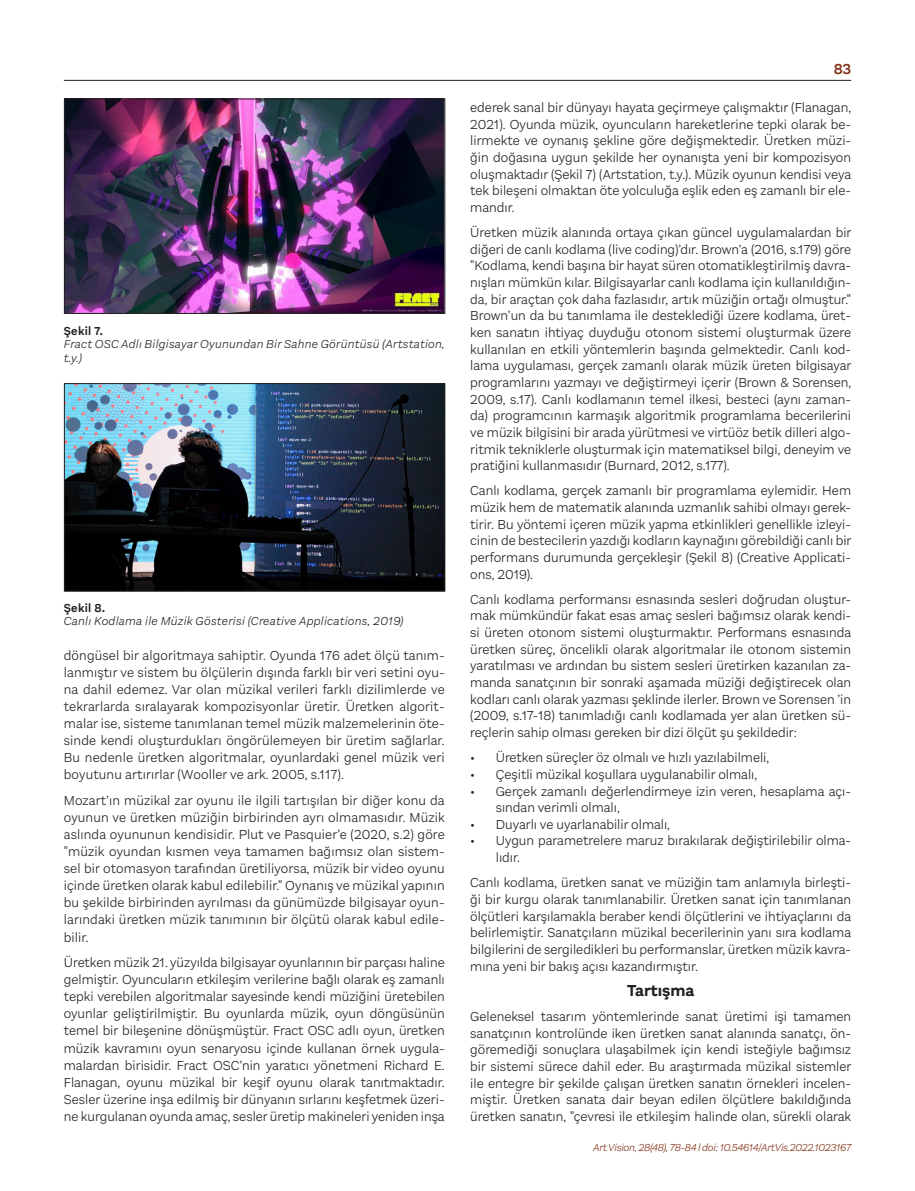
<style>
.page{position:relative;width:915px;height:1191px;background:#fff}
.page>*{position:absolute;margin:0;border:0;box-sizing:border-box;transform-origin:0 0}
.t1{font:700 16.5px "Aestetico";color:#231f20}
.t2{font:600 15px "Aestetico";color:#823419}
.t3{font:300 13.5px/16.6px "Aestetico";color:#231f20;text-align:justify}
.t4{font:italic 300 12px/13.5px "Aestetico";letter-spacing:.025em;color:#231f20}
.t5{font:600 12px "Aestetico";letter-spacing:.025em;color:#231f20}
.t6{font:italic 300 10.5px "Aestetico";letter-spacing:-.025em;color:#823419}
</style>
<div class="page">
<hr style="left:64px;top:80px;width:786px;height:1px;background:#231f20">
<img style="left:66px;top:101px;width:377px;height:211px">
<div style="left:64px;top:99px;width:381px;height:215px;border:1px solid #231f20"></div>
<img style="left:66px;top:385px;width:377px;height:204px">
<div style="left:64px;top:383px;width:381px;height:208px;border:1px solid #231f20"></div>
<p class="t5" style="left:64px;top:323px;width:40px">Şekil 7.</p>
<p class="t4" style="left:64px;top:337px;width:382px">Fract OSC Adlı Bilgisayar Oyunundan Bir Sahne Görüntüsü (Artstation, t.y.)</p>
<p class="t5" style="left:64px;top:601px;width:43px">Şekil 8.</p>
<p class="t4" style="left:64px;top:614px;width:341px">Canlı Kodlama ile Müzik Gösterisi (Creative Applications, 2019)</p>
<p class="t3" style="left:64px;top:647px;width:382px;line-height:17.1px">döngüsel bir algoritmaya sahiptir. Oyunda 176 adet ölçü tanım&shy;lanmıştır ve sistem bu ölçülerin dışında farklı bir veri setini oyu&shy;na dahil edemez. Var olan müzikal verileri farklı dizilimlerde ve tekrarlarda sıralayarak kompozisyonlar üretir. Üretken algorit&shy;malar ise, sisteme tanımlanan temel müzik malzemelerinin öte&shy;sinde kendi oluşturdukları öngörülemeyen bir üretim sağlarlar.<br>Bu nedenle üretken algoritmalar, oyunlardaki genel müzik veri boyutunu artırırlar (Wooller ve ark. 2005, s.117).</p>
<p class="t3" style="left:64px;top:792px;width:382px;line-height:17.1px">Mozart’ın müzikal zar oyunu ile ilgili tartışılan bir diğer konu da oyunun ve üretken müziğin birbirinden ayrı olmamasıdır. Müzik aslında oyununun kendisidir. Plut ve Pasquier’e (2020, s.2) göre "müzik oyundan kısmen veya tamamen bağımsız olan sistem&shy;sel bir otomasyon tarafından üretiliyorsa, müzik bir video oyunu içinde üretken olarak kabul edilebilir." Oynanış ve müzikal yapının bu şekilde birbirinden ayrılması da günümüzde bilgisayar oyun&shy;larındaki üretken müzik tanımının bir ölçütü olarak kabul edile&shy;bilir.</p>
<p class="t3" style="left:64px;top:954px;width:382px;line-height:17.1px">Üretken müzik 21. yüzyılda bilgisayar oyunlarının bir parçası haline gelmiştir. Oyuncuların etkileşim verilerine bağlı olarak eş zamanlı tepki verebilen algoritmalar sayesinde kendi müziğini üretebilen oyunlar geliştirilmiştir. Bu oyunlarda müzik, oyun döngüsünün temel bir bileşenine dönüşmüştür. Fract OSC adlı oyun, üretken müzik kavramını oyun senaryosu içinde kullanan örnek uygula&shy;malardan birisidir. Fract OSC’nin yaratıcı yönetmeni Richard E.<br>Flanagan, oyunu müzikal bir keşif oyunu olarak tanıtmaktadır.<br>Sesler üzerine inşa edilmiş bir dünyanın sırlarını keşfetmek üzeri&shy;ne kurgulanan oyunda amaç, sesler üretip makineleri yeniden inşa</p>
<p class="t2" style="left:833px;top:60px;width:19px">83</p>
<p class="t3" style="left:470px;top:99px;width:382px">ederek sanal bir dünyayı hayata geçirmeye çalışmaktır (Flanagan, 2021). Oyunda müzik, oyuncuların hareketlerine tepki olarak be&shy;lirmekte ve oynanış şekline göre değişmektedir. Üretken müzi&shy;ğin doğasına uygun şekilde her oynanışta yeni bir kompozisyon oluşmaktadır (Şekil 7) (Artstation, t.y.). Müzik oyunun kendisi veya tek bileşeni olmaktan öte yolculuğa eşlik eden eş zamanlı bir ele&shy;mandır.</p>
<p class="t3" style="left:470px;top:224px;width:382px">Üretken müzik alanında ortaya çıkan güncel uygulamalardan bir diğeri de canlı kodlama (live coding)’dır. Brown’a (2016, s.179) göre "Kodlama, kendi başına bir hayat süren otomatikleştirilmiş davra&shy;nışları mümkün kılar. Bilgisayarlar canlı kodlama için kullanıldığın&shy;da, bir araçtan çok daha fazlasıdır, artık müziğin ortağı olmuştur." Brown’un da bu tanımlama ile desteklediği üzere kodlama, üret&shy;ken sanatın ihtiyaç duyduğu otonom sistemi oluşturmak üzere kullanılan en etkili yöntemlerin başında gelmektedir. Canlı kod&shy;lama uygulaması, gerçek zamanlı olarak müzik üreten bilgisayar programlarını yazmayı ve değiştirmeyi içerir (Brown &amp; Sorensen, 2009, s.17). Canlı kodlamanın temel ilkesi, besteci (aynı zaman&shy;da) programcının karmaşık algoritmik programlama becerilerini ve müzik bilgisini bir arada yürütmesi ve virtüöz betik dilleri algo&shy;ritmik tekniklerle oluşturmak için matematiksel bilgi, deneyim ve pratiğini kullanmasıdır (Burnard, 2012, s.177).</p>
<p class="t3" style="left:470px;top:482px;width:382px">Canlı kodlama, gerçek zamanlı bir programlama eylemidir. Hem müzik hem de matematik alanında uzmanlık sahibi olmayı gerek&shy;tirir. Bu yöntemi içeren müzik yapma etkinlikleri genellikle izleyi&shy;cinin de bestecilerin yazdığı kodların kaynağını görebildiği canlı bir performans durumunda gerçekleşir (Şekil 8) (Creative Applicati&shy;ons, 2019).</p>
<p class="t3" style="left:470px;top:591px;width:382px">Canlı kodlama performansı esnasında sesleri doğrudan oluştur&shy;mak mümkündür fakat esas amaç sesleri bağımsız olarak kendi&shy;si üreten otonom sistemi oluşturmaktır. Performans esnasında üretken süreç, öncelikli olarak algoritmalar ile otonom sistemin yaratılması ve ardından bu sistem sesleri üretirken kazanılan za&shy;manda sanatçının bir sonraki aşamada müziği değiştirecek olan kodları canlı olarak yazması şeklinde ilerler. Brown ve Sorensen ’in (2009, s.17-18) tanımladığı canlı kodlamada yer alan üretken sü&shy;reçlerin sahip olması gereken bir dizi ölçüt şu şekildedir:</p>
<p class="t3" style="left:470px;top:749px;width:300px">• Üretken süreçler öz olmalı ve hızlı yazılabilmeli,</p>
<p class="t3" style="left:470px;top:766px;width:288px">• Çeşitli müzikal koşullara uygulanabilir olmalı,</p>
<p class="t3" style="left:495px;top:782px;width:357px;text-indent:-26px">• Gerçek zamanlı değerlendirmeye izin veren, hesaplama açı&shy;sından verimli olmalı,</p>
<p class="t3" style="left:470px;top:816px;width:201px">• Duyarlı ve uyarlanabilir olmalı,</p>
<p class="t3" style="left:495px;top:832px;width:357px;text-indent:-26px">• Uygun parametrelere maruz bırakılarak değiştirilebilir olma&shy;lıdır.</p>
<p class="t3" style="left:470px;top:874px;width:382px">Canlı kodlama, üretken sanat ve müziğin tam anlamıyla birleşti&shy;ği bir kurgu olarak tanımlanabilir. Üretken sanat için tanımlanan ölçütleri karşılamakla beraber kendi ölçütlerini ve ihtiyaçlarını da belirlemiştir. Sanatçıların müzikal becerilerinin yanı sıra kodlama bilgilerini de sergiledikleri bu performanslar, üretken müzik kavra&shy;mına yeni bir bakış açısı kazandırmıştır.</p>
<p class="t1" style="left:626px;top:980px;width:69px">Tartışma</p>
<p class="t3" style="left:470px;top:1008px;width:382px">Geleneksel tasarım yöntemlerinde sanat üretimi işi tamamen sanatçının kontrolünde iken üretken sanat alanında sanatçı, ön&shy;göremediği sonuçlara ulaşabilmek için kendi isteğiyle bağımsız bir sistemi sürece dahil eder. Bu araştırmada müzikal sistemler ile entegre bir şekilde çalışan üretken sanatın örnekleri incelen&shy;miştir. Üretken sanata dair beyan edilen ölçütlere bakıldığında üretken sanatın, "çevresi ile etkileşim halinde olan, sürekli olarak</p>
<p class="t6" style="left:593px;top:1141px;width:259px">Art Vision, 28(48), 78-84 l doi: 10.54614/ArtVis.2022.1023167</p>
</div>
